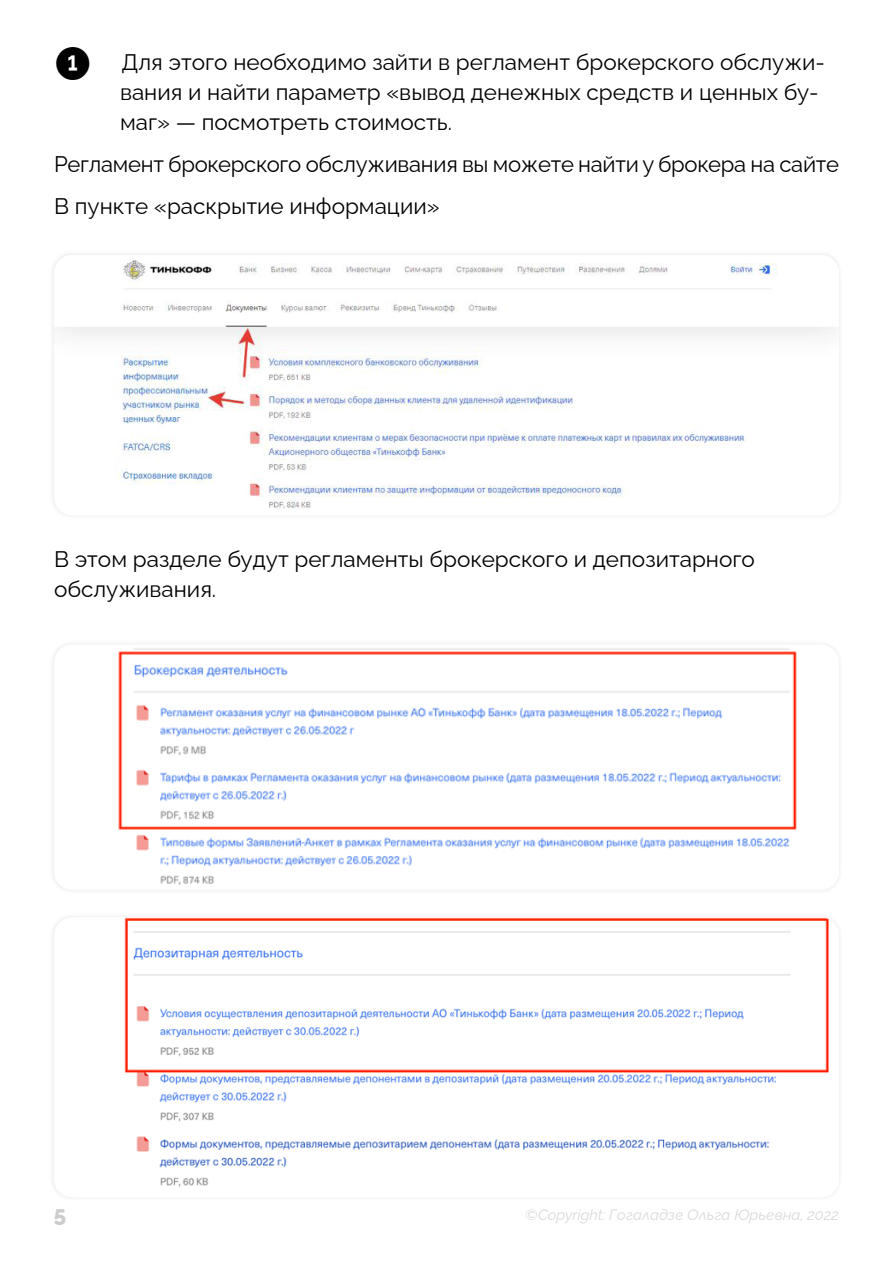
<style>
.page{position:relative;width:893px;height:1263px;background:#fff}
.page>*{position:absolute;margin:0;border:0;box-sizing:border-box;transform-origin:0 0}
.t1{font:22.5px/30px "Raleway";color:#000}
.t2{font:800 22.5px "Raleway";color:#ccc}
.t3{font:italic 15px "Raleway";color:#d9d9d9}
.s1{font-family:"icon round";font-size:33px}
</style>
<div class="page">
<img style="left:79px;top:260px;width:735px;height:248px">
<img style="left:118px;top:649px;width:679px;height:236px">
<div style="left:49px;top:912px;width:795px;height:290px;background:#fafafa"></div>
<div style="left:54px;top:917px;width:785px;height:280px;background:#fff;border-radius:18px"></div>
<img style="left:124px;top:917px;width:705px;height:270px">
<p class="t1" style="left:120px;top:45px;width:706px;text-indent:-66px"><span class="s1">1.</span> Для этого необходимо зайти в регламент брокерского обслужи&shy;вания и найти параметр «вывод денежных средств и ценных бу&shy;маг» — посмотреть стоимость.</p>
<p class="t1" style="left:54px;top:141px;width:787px;line-height:42px">Регламент брокерского обслуживания вы можете найти у брокера на сайте<br>В пункте «раскрытие информации»</p>
<p class="t1" style="left:54px;top:542px;width:702px">В этом разделе будут регламенты брокерского и депозитарного обслуживания.</p>
<p class="t2" style="left:54px;top:1199px;width:14px">5</p>
<p class="t3" style="left:525px;top:1202px;width:315px">©Copyright: Гогаладзе Ольга Юрьевна, 2022</p>
</div>
